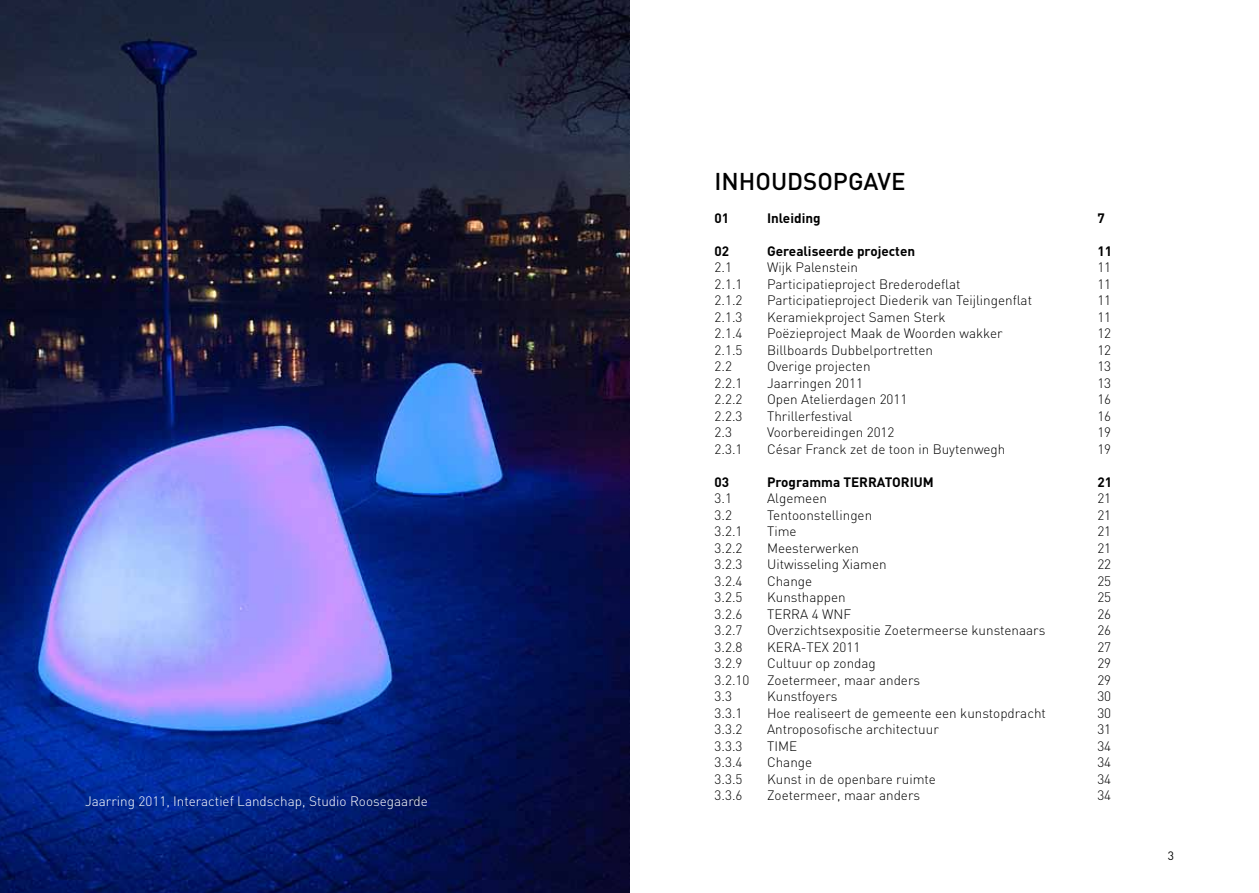
<style>
.page{position:relative;width:1259px;height:893px;background:#fff}
.page>*{position:absolute;margin:0;border:0;box-sizing:border-box;transform-origin:0 0}
.t1{font:500 24px "DIN";color:#000}
.t2{font:300 13.5px "DIN";color:#000}
.t3{font:700 13.5px "DIN";color:#000}
.t4{font:300 13.5px "DIN";color:#fff}
.t5{font:12px "DIN";color:#000}
</style>
<div class="page">
<img style="left:0;top:0;width:629px;height:893px">
<p class="t4" style="left:85px;top:793px;width:344px">Jaarring 2011, Interactief Landschap, Studio Roosegaarde</p>
<h1 class="t1" style="left:714px;top:166px;width:192px">INHOUDSOPGAVE</h1>
<p class="t3" style="left:714px;top:209px;width:16px">01</p>
<p class="t3" style="left:767px;top:209px;width:55px">Inleiding</p>
<p class="t3" style="left:1097px;top:209px;width:9px">7</p>
<p class="t3" style="left:714px;top:242px;width:16px">02</p>
<p class="t3" style="left:767px;top:242px;width:150px">Gerealiseerde projecten</p>
<p class="t3" style="left:1097px;top:242px;width:16px">11</p>
<p class="t2" style="left:714px;top:259px;width:19px">2.1</p>
<p class="t2" style="left:767px;top:259px;width:92px">Wijk Palenstein</p>
<p class="t2" style="left:1097px;top:259px;width:15px">11</p>
<p class="t2" style="left:714px;top:276px;width:29px">2.1.1</p>
<p class="t2" style="left:767px;top:276px;width:195px">Participatieproject Brederodeflat</p>
<p class="t2" style="left:1097px;top:276px;width:15px">11</p>
<p class="t2" style="left:714px;top:292px;width:29px">2.1.2</p>
<p class="t2" style="left:767px;top:292px;width:266px">Participatieproject Diederik van Teijlingenflat</p>
<p class="t2" style="left:1097px;top:292px;width:15px">11</p>
<p class="t2" style="left:714px;top:309px;width:29px">2.1.3</p>
<p class="t2" style="left:767px;top:309px;width:180px">Keramiekproject Samen Sterk</p>
<p class="t2" style="left:1097px;top:309px;width:15px">11</p>
<p class="t2" style="left:714px;top:325px;width:29px">2.1.4</p>
<p class="t2" style="left:767px;top:325px;width:237px">Poëzieproject Maak de Woorden wakker</p>
<p class="t2" style="left:1097px;top:325px;width:15px">12</p>
<p class="t2" style="left:714px;top:342px;width:29px">2.1.5</p>
<p class="t2" style="left:767px;top:342px;width:167px">Billboards Dubbelportretten</p>
<p class="t2" style="left:1097px;top:342px;width:15px">12</p>
<p class="t2" style="left:714px;top:358px;width:19px">2.2</p>
<p class="t2" style="left:767px;top:358px;width:105px">Overige projecten</p>
<p class="t2" style="left:1097px;top:358px;width:15px">13</p>
<p class="t2" style="left:714px;top:375px;width:29px">2.2.1</p>
<p class="t2" style="left:767px;top:375px;width:97px">Jaarringen 2011</p>
<p class="t2" style="left:1097px;top:375px;width:15px">13</p>
<p class="t2" style="left:714px;top:391px;width:29px">2.2.2</p>
<p class="t2" style="left:767px;top:391px;width:142px">Open Atelierdagen 2011</p>
<p class="t2" style="left:1097px;top:391px;width:15px">16</p>
<p class="t2" style="left:714px;top:408px;width:29px">2.2.3</p>
<p class="t2" style="left:767px;top:408px;width:87px">Thrillerfestival</p>
<p class="t2" style="left:1097px;top:408px;width:15px">16</p>
<p class="t2" style="left:714px;top:424px;width:19px">2.3</p>
<p class="t2" style="left:767px;top:424px;width:129px">Voorbereidingen 2012</p>
<p class="t2" style="left:1097px;top:424px;width:15px">19</p>
<p class="t2" style="left:714px;top:441px;width:29px">2.3.1</p>
<p class="t2" style="left:767px;top:441px;width:240px">César Franck zet de toon in Buytenwegh</p>
<p class="t2" style="left:1097px;top:441px;width:15px">19</p>
<p class="t3" style="left:714px;top:473px;width:16px">03</p>
<p class="t3" style="left:767px;top:473px;width:168px">Programma TERRATORIUM</p>
<p class="t3" style="left:1097px;top:473px;width:16px">21</p>
<p class="t2" style="left:714px;top:490px;width:19px">3.1</p>
<p class="t2" style="left:767px;top:490px;width:61px">Algemeen</p>
<p class="t2" style="left:1097px;top:490px;width:15px">21</p>
<p class="t2" style="left:714px;top:507px;width:19px">3.2</p>
<p class="t2" style="left:767px;top:507px;width:107px">Tentoonstellingen</p>
<p class="t2" style="left:1097px;top:507px;width:15px">21</p>
<p class="t2" style="left:714px;top:523px;width:29px">3.2.1</p>
<p class="t2" style="left:767px;top:523px;width:31px">Time</p>
<p class="t2" style="left:1097px;top:523px;width:15px">21</p>
<p class="t2" style="left:714px;top:540px;width:29px">3.2.2</p>
<p class="t2" style="left:767px;top:540px;width:94px">Meesterwerken</p>
<p class="t2" style="left:1097px;top:540px;width:15px">21</p>
<p class="t2" style="left:714px;top:556px;width:29px">3.2.3</p>
<p class="t2" style="left:767px;top:556px;width:121px">Uitwisseling Xiamen</p>
<p class="t2" style="left:1097px;top:556px;width:15px">22</p>
<p class="t2" style="left:714px;top:573px;width:29px">3.2.4</p>
<p class="t2" style="left:767px;top:573px;width:47px">Change</p>
<p class="t2" style="left:1097px;top:573px;width:15px">25</p>
<p class="t2" style="left:714px;top:589px;width:29px">3.2.5</p>
<p class="t2" style="left:767px;top:589px;width:80px">Kunsthappen</p>
<p class="t2" style="left:1097px;top:589px;width:15px">25</p>
<p class="t2" style="left:714px;top:606px;width:29px">3.2.6</p>
<p class="t2" style="left:767px;top:606px;width:86px">TERRA 4 WNF</p>
<p class="t2" style="left:1097px;top:606px;width:15px">26</p>
<p class="t2" style="left:714px;top:622px;width:29px">3.2.7</p>
<p class="t2" style="left:767px;top:622px;width:280px">Overzichtsexpositie Zoetermeerse kunstenaars</p>
<p class="t2" style="left:1097px;top:622px;width:15px">26</p>
<p class="t2" style="left:714px;top:639px;width:29px">3.2.8</p>
<p class="t2" style="left:767px;top:639px;width:95px">KERA-TEX 2011</p>
<p class="t2" style="left:1097px;top:639px;width:15px">27</p>
<p class="t2" style="left:714px;top:655px;width:29px">3.2.9</p>
<p class="t2" style="left:767px;top:655px;width:110px">Cultuur op zondag</p>
<p class="t2" style="left:1097px;top:655px;width:15px">29</p>
<p class="t2" style="left:714px;top:672px;width:36px">3.2.10</p>
<p class="t2" style="left:767px;top:672px;width:154px">Zoetermeer, maar anders</p>
<p class="t2" style="left:1097px;top:672px;width:15px">29</p>
<p class="t2" style="left:714px;top:688px;width:19px">3.3</p>
<p class="t2" style="left:767px;top:688px;width:72px">Kunstfoyers</p>
<p class="t2" style="left:1097px;top:688px;width:15px">30</p>
<p class="t2" style="left:714px;top:705px;width:29px">3.3.1</p>
<p class="t2" style="left:767px;top:705px;width:280px">Hoe realiseert de gemeente een kunstopdracht</p>
<p class="t2" style="left:1097px;top:705px;width:15px">30</p>
<p class="t2" style="left:714px;top:721px;width:29px">3.3.2</p>
<p class="t2" style="left:767px;top:721px;width:173px">Antroposofische architectuur</p>
<p class="t2" style="left:1097px;top:721px;width:15px">31</p>
<p class="t2" style="left:714px;top:738px;width:29px">3.3.3</p>
<p class="t2" style="left:767px;top:738px;width:32px">TIME</p>
<p class="t2" style="left:1097px;top:738px;width:15px">34</p>
<p class="t2" style="left:714px;top:754px;width:29px">3.3.4</p>
<p class="t2" style="left:767px;top:754px;width:47px">Change</p>
<p class="t2" style="left:1097px;top:754px;width:15px">34</p>
<p class="t2" style="left:714px;top:771px;width:29px">3.3.5</p>
<p class="t2" style="left:767px;top:771px;width:170px">Kunst in de openbare ruimte</p>
<p class="t2" style="left:1097px;top:771px;width:15px">34</p>
<p class="t2" style="left:714px;top:787px;width:29px">3.3.6</p>
<p class="t2" style="left:767px;top:787px;width:154px">Zoetermeer, maar anders</p>
<p class="t2" style="left:1097px;top:787px;width:15px">34</p>
<p class="t5" style="left:1167px;top:848px;width:8px">3</p>
</div>
